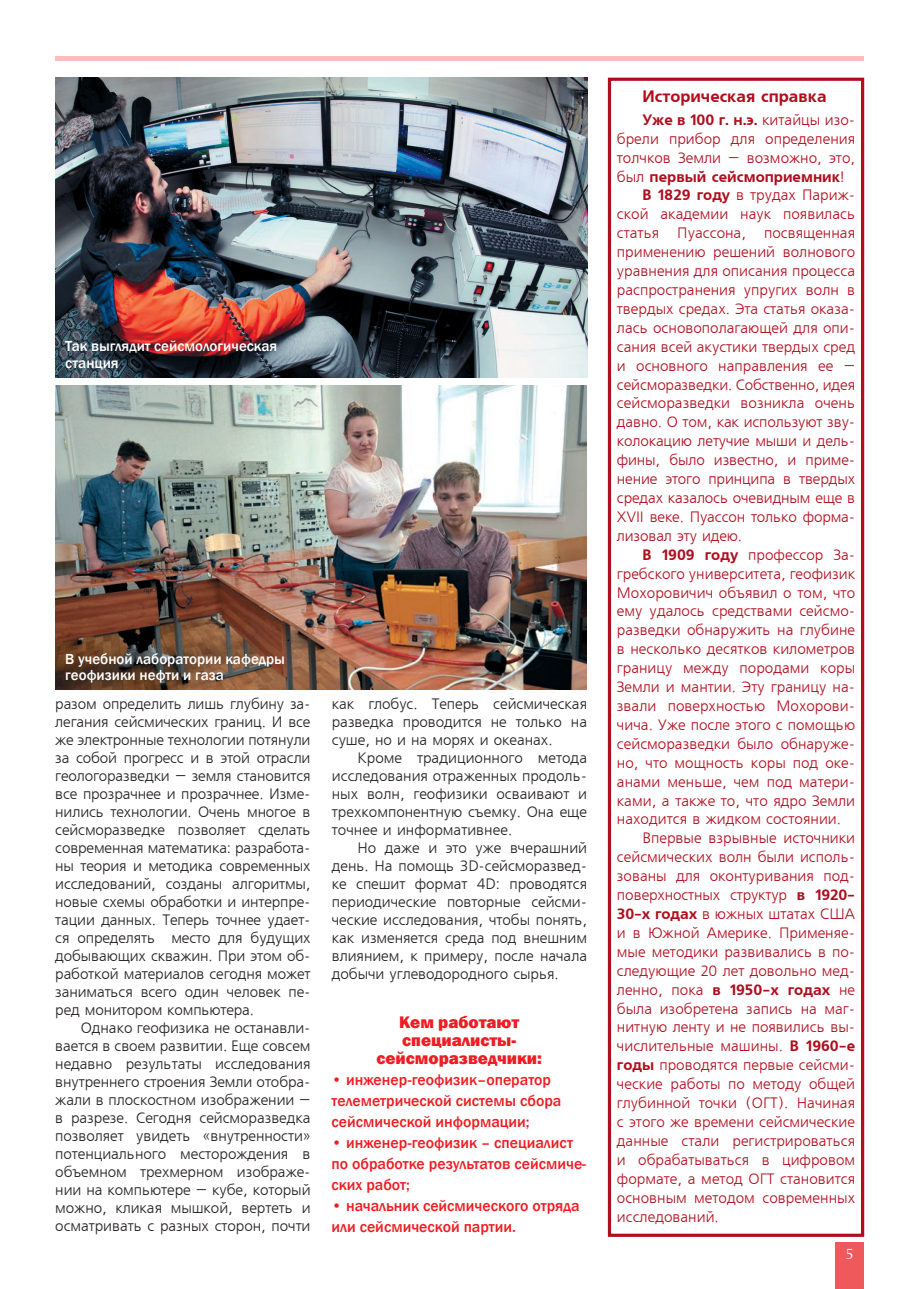
<style>
.page{position:relative;width:919px;height:1289px;background:#fff}
.page>*{position:absolute;margin:0;border:0;box-sizing:border-box;transform-origin:0 0}
.t1{font:800 17.25px/18px "Franklin Gothic";color:#ee1d23;text-align:center}
.t2{font:16.5px "AXP Free Set C Bold";color:#b00d1d}
.t3{font:500 15.75px/21px "Franklin Gothic";color:#ee1d23}
.t4{font:15px/18.9px "Free Set CTT";color:#b00d1d}
.t5{font:15px/18px "Free Set CTT";letter-spacing:-.005em;color:#231f20;text-align:justify}
.t6{font:500 15px/16.5px "Franklin Gothic";color:#fff}
.t7{font:15px "AXP Free Set C Bold";color:#b00d1d}
.t8{font:15px "AG Opus";color:#fff}
.s1{font-family:"Free Set CTT"}
.s2{font-family:"AXP Free Set C Bold"}
</style>
<div class="page">
<div style="left:835px;top:1242px;width:28px;height:46px;background:#f0595b"></div>
<hr style="left:55px;top:56px;width:808px;height:4px;background:#f9bebe">
<img style="left:55px;top:78px;width:532px;height:299px">
<img style="left:55px;top:386px;width:532px;height:303px">
<div style="left:607px;top:78px;width:257px;height:1158px;border:3px solid #b00d1d"></div>
<p class="t6" style="left:65px;top:338px;width:213px">Так выглядит сейсмологическая станция</p>
<p class="t6" style="left:65px;top:650px;width:221px">В учебной лаборатории кафедры геофизики нефти и газа</p>
<p class="t5" style="left:55px;top:695px;width:257px">разом определить лишь глубину за&shy;легания сейсмических границ. И все же электронные технологии потянули за собой прогресс и в этой отрасли геологоразведки – земля становится все прозрачнее и прозрачнее. Изме&shy;нились технологии. Очень многое в сейсморазведке позволяет сделать современная математика: разработа&shy;ны теория и методика современных исследований, созданы алгоритмы, новые схемы обработки и интерпре&shy;тации данных. Теперь точнее удает&shy;ся определять место для будущих добывающих скважин. При этом об&shy;работкой материалов сегодня может заниматься всего один человек пе&shy;ред монитором компьютера.</p>
<p class="t5" style="left:55px;top:1019px;width:257px;text-indent:26px">Однако геофизика не останавли&shy;вается в своем развитии. Еще совсем недавно результаты исследования внутреннего строения Земли отобра&shy;жали в плоскостном изображении – в разрезе. Сегодня сейсморазведка позволяет увидеть «внутренности» потенциального месторождения в объемном трехмерном изображе&shy;нии на компьютере – кубе, который можно, кликая мышкой, вертеть и осматривать с разных сторон, почти</p>
<p class="t5" style="left:332px;top:695px;width:257px">как глобус. Теперь сейсмическая разведка проводится не только на суше, но и на морях и океанах.</p>
<p class="t5" style="left:332px;top:749px;width:257px;text-indent:26px">Кроме традиционного метода исследования отраженных продоль&shy;ных волн, геофизики осваивают и трехкомпонентную съемку. Она еще точнее и информативнее.</p>
<p class="t5" style="left:332px;top:839px;width:257px;text-indent:26px">Но даже и это уже вчерашний день. На помощь 3D-сейсморазвед&shy;ке спешит формат 4D: проводятся периодические повторные сейсми&shy;ческие исследования, чтобы понять, как изменяется среда под внешним влиянием, к примеру, после начала добычи углеводородного сырья.</p>
<p class="t1" style="left:376px;top:1012px;width:167px">Кем работают специалисты&shy;сейсморазведчики:</p>
<p class="t3" style="left:331px;top:1069px;width:231px">• инженер-геофизик–оператор телеметрической системы сбора сейсмической информации;</p>
<p class="t3" style="left:331px;top:1132px;width:256px">• инженер-геофизик – специалист по обработке результатов сейсмиче&shy;ских работ;</p>
<p class="t3" style="left:331px;top:1195px;width:249px">• начальник сейсмического отряда или сейсмической партии.</p>
<p class="t2" style="left:642px;top:87px;width:186px">Историческая справка</p>
<p class="t7" style="left:642px;top:111px;width:214px">Уже в 100 г. н.э. <span class="s1">китайцы изо-</span></p>
<p class="t4" style="left:617px;top:130px;width:240px">брели прибор для определения толчков Земли – возможно, это,</p>
<p class="t7" style="left:617px;top:168px;width:229px"><span class="s1">был</span> первый сейсмоприемник<span class="s1">!</span></p>
<p class="t4" style="left:617px;top:187px;width:240px;text-align:justify;text-indent:26px"><span class="s2">В 1829 году</span> в трудах Париж&shy;ской академии наук появилась статья Пуассона, посвященная применению решений волнового уравнения для описания процесса распространения упругих волн в твердых средах. Эта статья оказа&shy;лась основополагающей для опи&shy;сания всей акустики твердых сред и основного направления ее – сейсморазведки. Собственно, идея сейсморазведки возникла очень давно. О том, как используют зву&shy;колокацию летучие мыши и дель&shy;фины, было известно, и приме&shy;нение этого принципа в твердых средах казалось очевидным еще в XVII веке. Пуассон только форма&shy;лизовал эту идею.</p>
<p class="t4" style="left:642px;top:546px;width:214px"><span class="s2">В 1909 году</span> профессор За-</p>
<p class="t4" style="left:617px;top:565px;width:240px">гребского университета, геофизик</p>
<p class="t4" style="left:617px;top:583px;width:240px">Мохоровичич объявил о том, что</p>
<p class="t4" style="left:617px;top:602px;width:240px">ему удалось средствами сейсмо-</p>
<p class="t4" style="left:617px;top:621px;width:240px">разведки обнаружить на глубине</p>
<p class="t4" style="left:617px;top:640px;width:240px">в несколько десятков километров</p>
<p class="t4" style="left:617px;top:659px;width:240px">границу между породами коры</p>
<p class="t4" style="left:617px;top:678px;width:240px">Земли и мантии. Эту границу на-</p>
<p class="t4" style="left:617px;top:697px;width:240px">звали поверхностью Мохорови-</p>
<p class="t4" style="left:617px;top:716px;width:240px">чича. Уже после этого с помощью</p>
<p class="t4" style="left:617px;top:735px;width:240px">сейсморазведки было обнаруже-</p>
<p class="t4" style="left:617px;top:754px;width:240px">но, что мощность коры под оке-</p>
<p class="t4" style="left:617px;top:772px;width:240px">анами меньше, чем под матери-</p>
<p class="t4" style="left:617px;top:791px;width:240px">ками, а также то, что ядро Земли</p>
<p class="t4" style="left:617px;top:810px;width:226px">находится в жидком состоянии.</p>
<p class="t4" style="left:642px;top:829px;width:214px">Впервые взрывные источники</p>
<p class="t4" style="left:617px;top:848px;width:240px">сейсмических волн были исполь-</p>
<p class="t4" style="left:617px;top:867px;width:240px">зованы для оконтуривания под-</p>
<p class="t4" style="left:617px;top:886px;width:240px">поверхностных структур <span class="s2">в 1920-</span></p>
<p class="t4" style="left:617px;top:905px;width:240px"><span class="s2">30-х годах</span> в южных штатах США</p>
<p class="t4" style="left:617px;top:924px;width:240px">и в Южной Америке. Применяе-</p>
<p class="t4" style="left:617px;top:943px;width:240px">мые методики развивались в по-</p>
<p class="t4" style="left:617px;top:961px;width:240px">следующие 20 лет довольно мед-</p>
<p class="t4" style="left:617px;top:980px;width:240px">ленно, пока <span class="s2">в 1950-х годах</span> не</p>
<p class="t4" style="left:617px;top:999px;width:240px">была изобретена запись на маг-</p>
<p class="t4" style="left:617px;top:1018px;width:240px">нитную ленту и не появились вы-</p>
<p class="t4" style="left:617px;top:1037px;width:240px">числительные машины. <span class="s2">В 1960-е</span></p>
<p class="t4" style="left:617px;top:1056px;width:240px"><span class="s2">годы</span> проводятся первые сейсми-</p>
<p class="t4" style="left:617px;top:1075px;width:240px">ческие работы по методу общей</p>
<p class="t4" style="left:617px;top:1094px;width:240px">глубинной точки (ОГТ). Начиная</p>
<p class="t4" style="left:617px;top:1113px;width:240px">с этого же времени сейсмические</p>
<p class="t4" style="left:617px;top:1132px;width:240px">данные стали регистрироваться</p>
<p class="t4" style="left:617px;top:1150px;width:240px">и обрабатываться в цифровом</p>
<p class="t4" style="left:617px;top:1169px;width:240px">формате, а метод ОГТ становится</p>
<p class="t4" style="left:617px;top:1188px;width:240px">основным методом современных</p>
<p class="t4" style="left:617px;top:1207px;width:103px">исследований.</p>
<p class="t8" style="left:845px;top:1245px;width:10px">5</p>
</div>
